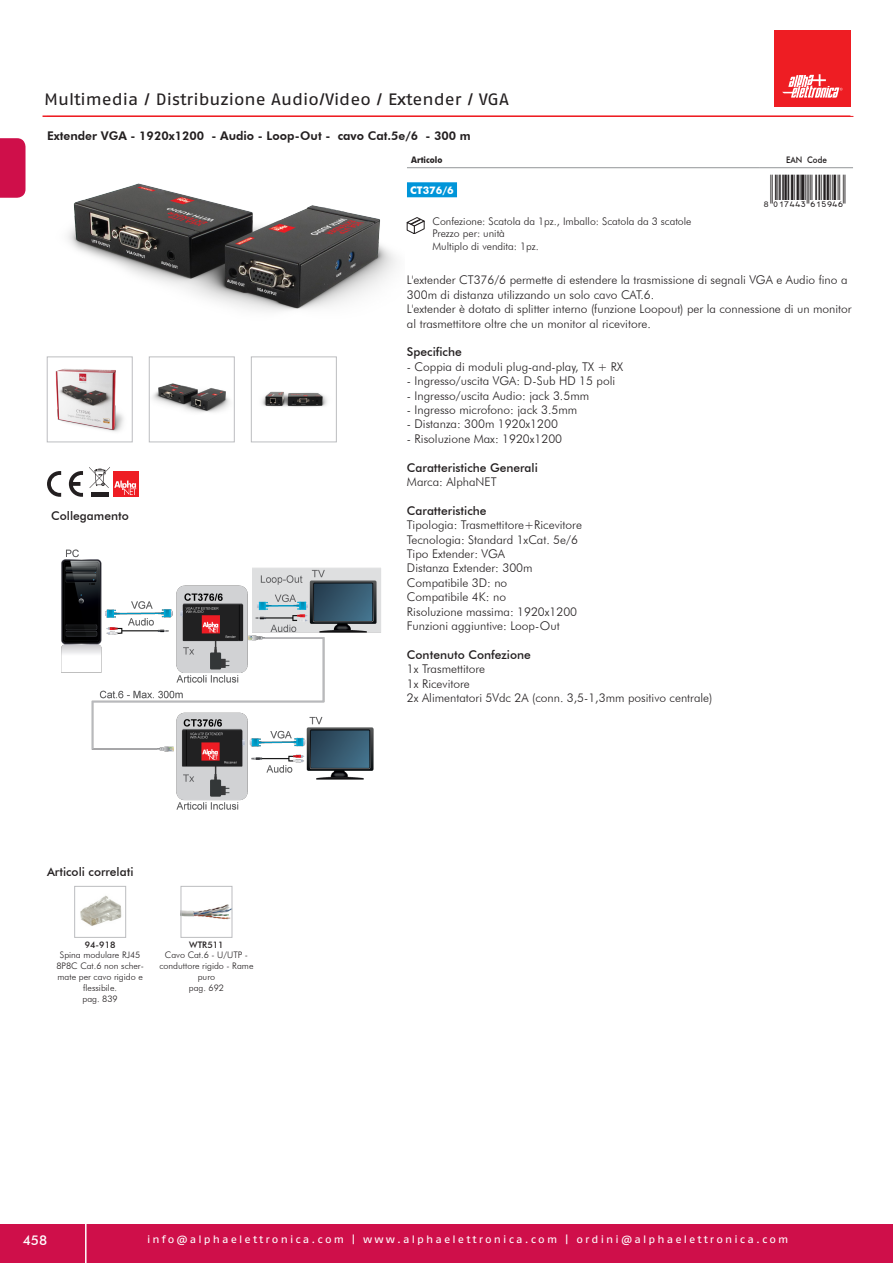
<style>
.page{position:relative;width:893px;height:1263px;background:#fff}
.page>*{position:absolute;margin:0;border:0;box-sizing:border-box;transform-origin:0 0}
.t1{font:16.5px "Fago Ex Lf";color:#231f20}
.t2{font:500 13.5px "Futura BT";color:#fff}
.t3{font:300 12px/14.4px "Futura BT";color:#231f20}
.t4{font:500 12px/14.4px "Futura BT";color:#231f20}
.t5{font:800 12px "Futura BT";color:#231f20}
.t6{font:300 10.5px/12.6px "Futura BT";color:#231f20}
.t7{font:10.5px "Fago Ex Lf";letter-spacing:.2em;color:#fff}
.Articolo{font:700 10.5px "Futura BT";color:#fff}
.t8{font:300 9px/10.8px "Futura BT";color:#231f20;text-align:center}
.t9{font:500 9px "Futura BT";color:#231f20}
.t10{font:700 9px "Futura BT";color:#231f20;scale:.9 1}
.t11{font:500 9px "Futura BT";color:#231f20;scale:.9 1}
.s1{font-weight:300}
.s2{font-weight:500}
</style>
<div class="page">
<div style="left:0;top:1224px;width:893px;height:39px;background:#cf0f4a"></div>
<hr style="left:85px;top:1220px;width:2px;height:43px;background:#fff">
<div style="left:774px;top:30px;width:76px;height:76px;background:#ee1d23"></div>
<svg style="left:782px;top:74px;width:60px;height:24px"></svg>
<hr style="left:43px;top:115px;width:807px;height:2px;background:#ee1d23">
<svg style="left:0;top:138px;width:26px;height:60px;background:#d11952"></svg>
<hr style="left:47px;top:116px;width:806px;height:1px;background:#ee1d23">
<img style="left:68px;top:183px;width:329px;height:128px">
<img style="left:55px;top:368px;width:69px;height:64px">
<div style="left:47px;top:357px;width:85px;height:85px;border:1px solid #bcbdc0"></div>
<img style="left:152px;top:383px;width:78px;height:30px">
<div style="left:149px;top:357px;width:85px;height:85px;border:1px solid #bcbdc0"></div>
<img style="left:261px;top:391px;width:66px;height:16px">
<div style="left:251px;top:357px;width:86px;height:85px;border:1px solid #bcbdc0"></div>
<svg style="left:47px;top:471px;width:14px;height:25px"></svg>
<svg style="left:69px;top:471px;width:14px;height:25px"></svg>
<hr style="left:91px;top:492px;width:17px;height:4px;background:#231f20">
<div style="left:113px;top:471px;width:26px;height:25px;background:#ee1d23"></div>
<svg style="left:89px;top:467px;width:47px;height:28px"></svg>
<img style="left:61px;top:549px;width:320px;height:261px">
<hr style="left:407px;top:167px;width:353px;height:1px;background:#939598">
<hr style="left:760px;top:167px;width:93px;height:1px;background:#939598">
<img style="left:80px;top:895px;width:42px;height:31px">
<div style="left:74px;top:886px;width:52px;height:51px;border:1px solid #bcbdc0"></div>
<img style="left:183px;top:904px;width:47px;height:15px">
<div style="left:181px;top:886px;width:51px;height:51px;border:1px solid #bcbdc0"></div>
<svg style="left:407px;top:217px;width:17px;height:17px"></svg>
<svg style="left:407px;top:168px;width:446px;height:30px"></svg>
<h1 class="t1" style="left:44px;top:89px;width:466px">Multimedia / Distribuzione Audio/Video / Extender / VGA</h1>
<p class="t5" style="left:47px;top:128px;width:425px">Extender VGA - 1920x1200 - Audio - Loop-Out - cavo Cat.5e/6 - 300 m</p>
<p class="t4" style="left:51px;top:509px;width:79px">Collegamento</p>
<p class="t4" style="left:47px;top:864px;width:88px">Articoli correlati</p>
<p class="t9" style="left:85px;top:939px;width:32px">94-918</p>
<p class="t8" style="left:56px;top:950px;width:89px">Spina modulare RJ45<br>8P8C Cat.6 non scher&shy;mate per cavo rigido e flessibile.<br>pag. 839</p>
<p class="t9" style="left:189px;top:939px;width:36px">WTR511</p>
<p class="t8" style="left:159px;top:950px;width:96px">Cavo Cat.6 - U/UTP - conduttore rigido - Rame puro<br>pag. 692</p>
<p class="t10" style="left:411px;top:155px;width:36px">Articolo</p>
<p class="t11" style="left:786px;top:155px;width:47px">EAN Code</p>
<p class="Articolo" style="left:410px;top:183px;width:45px">CT376/6</p>
<p class="t6" style="left:432px;top:215px;width:260px">Confezione: Scatola da 1pz., Imballo: Scatola da 3 scatole<br>Prezzo per: unità<br>Multiplo di vendita: 1pz.</p>
<p class="t3" style="left:407px;top:273px;width:446px">L'extender CT376/6 permette di estendere la trasmissione di segnali VGA e Audio fino a 300m di distanza utilizzando un solo cavo CAT.6.<br>L'extender è dotato di splitter interno (funzione Loopout) per la connessione di un monitor al trasmettitore oltre che un monitor al ricevitore.</p>
<p class="t4" style="left:407px;top:345px;width:56px">Specifiche</p>
<p class="t3" style="left:407px;top:359px;width:217px">- Coppia di moduli plug-and-play, TX + RX</p>
<p class="t3" style="left:407px;top:374px;width:210px">- Ingresso/uscita VGA: D-Sub HD 15 poli</p>
<p class="t3" style="left:407px;top:388px;width:184px">- Ingresso/uscita Audio: jack 3.5mm</p>
<p class="t3" style="left:407px;top:402px;width:172px">- Ingresso microfono: jack 3.5mm</p>
<p class="t3" style="left:407px;top:417px;width:152px">- Distanza: 300m 1920x1200</p>
<p class="t3" style="left:407px;top:431px;width:157px">- Risoluzione Max: 1920x1200</p>
<p class="t4" style="left:407px;top:460px;width:132px">Caratteristiche Generali<br><span class="s1">Marca: AlphaNET</span></p>
<p class="t3" style="left:407px;top:503px;width:176px"><span class="s2">Caratteristiche<br></span>Tipologia: Trasmettitore+Ricevitore<br>Tecnologia: Standard 1xCat. 5e/6<br>Tipo Extender: VGA<br>Distanza Extender: 300m<br>Compatibile 3D: no<br>Compatibile 4K: no<br>Risoluzione massima: 1920x1200<br>Funzioni aggiuntive: Loop-Out</p>
<p class="t3" style="left:407px;top:647px;width:307px"><span class="s2">Contenuto Confezione<br></span>1x Trasmettitore<br>1x Ricevitore<br>2x Alimentatori 5Vdc 2A (conn. 3,5-1,3mm positivo centrale)</p>
<p class="t2" style="left:23px;top:1232px;width:26px">458</p>
<p class="t7" style="left:147px;top:1233px;width:643px">info@alphaelettronica.com | www.alphaelettronica.com | ordini@alphaelettronica.com</p>
</div>
